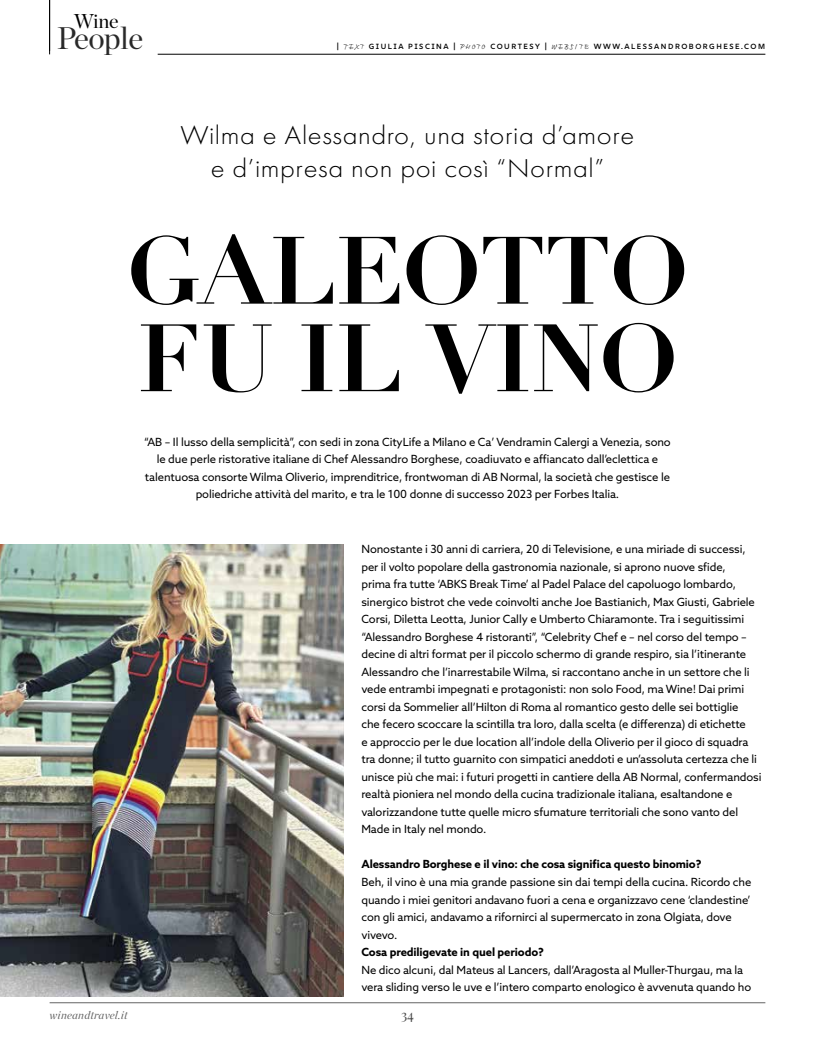
<style>
.page{position:relative;width:815px;height:1046px;background:#fff}
.page>*{position:absolute;margin:0;border:0;box-sizing:border-box;transform-origin:0 0}
.t1{font:700 93.75px/87.5px "Didot";letter-spacing:-.01em;color:#000}
.t2{font:31.25px "Chronicle Display";letter-spacing:-.02em;color:#292929}
.t3{font:300 26.75px/32.5px "Futura PT";letter-spacing:.02em;color:#000;text-align:center;scale:1.08 1}
.t4{font:20px "Chronicle Display";color:#000}
.t5{font:13.75px "Playfair Display";color:#484848}
.t6{font:11.25px/17.5px "Azo Sans";letter-spacing:-.01em;color:#000}
.t7{font:700 11.25px "Azo Sans";letter-spacing:-.01em;color:#000}
.t8{font:italic 11.25px "Chronicle Display";letter-spacing:.02em;color:#636363}
.t9{font:600 7.5px "Rig Sans";letter-spacing:.2em;color:#000}
.s1{font-weight:700}
.s2{font-family:"Rollerscript Smooth";font-weight:400}
</style>
<div class="page">
<hr style="left:50px;top:1002px;width:715px;height:1px;background:#636363">
<hr style="left:49px;top:0;width:1px;height:54px;background:#000">
<hr style="left:158px;top:54px;width:607px;height:1px;background:#000">
<img style="left:0;top:544px;width:344px;height:452px">
<h3 class="t4" style="left:74px;top:6px;width:46px">Wine</h3>
<h2 class="t2" style="left:57px;top:14px;width:88px">People</h2>
<p class="t9" style="left:337px;top:41px;width:430px"><span class="s1">|</span> <span class="s2">TEXT</span> GIULIA PISCINA <span class="s1">|</span> <span class="s2">PHOTO</span> COURTESY <span class="s1">|</span> <span class="s2">WEBSITE</span> WWW.ALESSANDROBORGHESE.COM</p>
<h3 class="t3" style="left:181px;top:119px;width:422px">Wilma e Alessandro, una storia d’amore e d’impresa non poi così “Normal”</h3>
<h1 class="t1" style="left:127px;top:227px;width:563px">GALEOTTO<br>FU IL VINO</h1>
<p class="t6" style="left:144px;top:433px;width:528px;text-align:center">“AB – Il lusso della semplicità”, con sedi in zona CityLife a Milano e Ca’ Vendramin Calergi a Venezia, sono le due perle ristorative italiane di Chef Alessandro Borghese, coadiuvato e affiancato dall’eclettica e talentuosa consorte Wilma Oliverio, imprenditrice, frontwoman di AB Normal, la società che gestisce le poliedriche attività del marito, e tra le 100 donne di successo 2023 per Forbes Italia.</p>
<p class="t6" style="left:361px;top:540px;width:402px">Nonostante i 30 anni di carriera, 20 di Televisione, e una miriade di successi, per il volto popolare della gastronomia nazionale, si aprono nuove sfide,<br>prima fra tutte ‘ABKS Break Time’ al Padel Palace del capoluogo lombardo, sinergico bistrot che vede coinvolti anche Joe Bastianich, Max Giusti, Gabriele Corsi, Diletta Leotta, Junior Cally e Umberto Chiaramonte. Tra i seguitissimi “Alessandro Borghese 4 ristoranti”, “Celebrity Chef e – nel corso del tempo – decine di altri format per il piccolo schermo di grande respiro, sia l’itinerante Alessandro che l’inarrestabile Wilma, si raccontano anche in un settore che li vede entrambi impegnati e protagonisti: non solo Food, ma Wine! Dai primi corsi da Sommelier all’Hilton di Roma al romantico gesto delle sei bottiglie<br>che fecero scoccare la scintilla tra loro, dalla scelta (e differenza) di etichette<br>e approccio per le due location all’indole della Oliverio per il gioco di squadra tra donne; il tutto guarnito con simpatici aneddoti e un’assoluta certezza che li unisce più che mai: i futuri progetti in cantiere della AB Normal, confermandosi realtà pioniera nel mondo della cucina tradizionale italiana, esaltandone e valorizzandone tutte quelle micro sfumature territoriali che sono vanto del Made in Italy nel mondo.</p>
<p class="t7" style="left:361px;top:856px;width:342px">Alessandro Borghese e il vino: che cosa significa questo binomio?</p>
<p class="t6" style="left:361px;top:872px;width:392px">Beh, il vino è una mia grande passione sin dai tempi della cucina. Ricordo che quando i miei genitori andavano fuori a cena e organizzavo cene ‘clandestine’ con gli amici, andavamo a rifornirci al supermercato in zona Olgiata, dove vivevo.</p>
<p class="t7" style="left:361px;top:944px;width:184px">Cosa prediligevate in quel periodo?</p>
<p class="t6" style="left:361px;top:960px;width:391px">Ne dico alcuni, dal Mateus al Lancers, dall’Aragosta al Muller-Thurgau, ma la vera sliding verso le uve e l’intero comparto enologico è avvenuta quando ho</p>
<p class="t8" style="left:50px;top:1006px;width:80px">wineandtravel.it</p>
<p class="t5" style="left:401px;top:1003px;width:14px">34</p>
</div>
